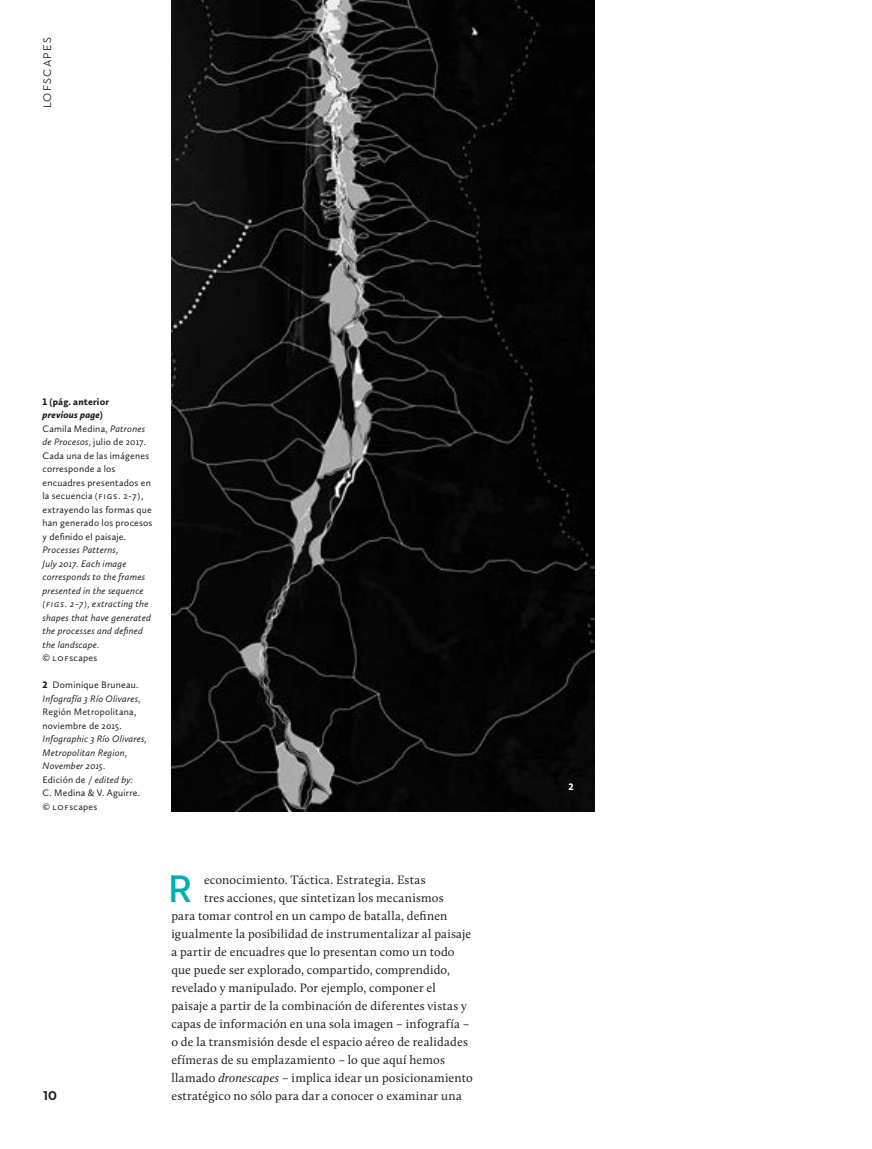
<style>
.page{position:relative;width:872px;height:1149px;background:#fff}
.page>*{position:absolute;margin:0;border:0;box-sizing:border-box;transform-origin:0 0}
.Texto_capitular{font:600 39px "Neutraface 2 Text";color:#00aeb3}
.t1{font:700 13.05px "Neutraface 2 Text";color:#231f20}
.Texto_capitular-2{font:12.6px "Calluna";letter-spacing:.01em;color:#231f20}
.t2{font:11.25px "Neutraface 2 Text";color:#231f20}
.Figuras{font:italic 9.75px/13.5px "Calluna Sans";letter-spacing:.02em;color:#231f20}
.Figuras-2{font:9.75px/13.5px "Calluna Sans";letter-spacing:.02em;color:#231f20}
.Figuras-3{font:900 9.75px/13.5px "Calluna Sans";letter-spacing:.02em;color:#231f20}
.Figuras_Nested{font:900 9.75px "Calluna Sans";color:#fff}
.s1{font-style:italic}
.s2{font-style:normal}
.s3{font-weight:900;font-style:normal}
</style>
<div class="page">
<img style="left:171px;top:0;width:424px;height:811px">
<p class="t2" style="left:40px;top:108px;width:72px;rotate:-90deg">lofscapes</p>
<p class="Figuras-3" style="left:43px;top:394px;width:68px">1 (pág. anterior <span class="s1">previous page</span>)</p>
<p class="Figuras" style="left:43px;top:421px;width:111px"><span class="s2">Camila Medina,</span> Patrones de Procesos<span class="s2">, julio de 2017.<br>Cada una de las imágenes corresponde a los encuadres presentados en la secuencia (FI GS . 2-7), extrayendo las formas que han generado los procesos y definido el paisaje.<br></span>Processes Patterns,<br>July 2017. Each image corresponds to the frames presented in the sequence (FIGS . 2-7), extracting the shapes that have generated the processes and defined the landscape.</p>
<p class="Figuras-2" style="left:43px;top:651px;width:56px">© L of scapes</p>
<p class="Figuras" style="left:43px;top:678px;width:106px"><span class="s3">2</span> <span class="s2">Dominique Bruneau.<br></span>Infografía 3 Río Olivares<span class="s2">,<br>Región Metropolitana, noviembre de 2015.<br></span>Infographic 3 Río Olivares,<br>Metropolitan Region,<br>November 2015.</p>
<p class="Figuras-2" style="left:43px;top:772px;width:99px">Edición de / <span class="s1">edited by:<br></span>C. Medina &amp; V. Aguirre.</p>
<p class="Figuras-2" style="left:43px;top:799px;width:56px">© L of scapes</p>
<p class="t1" style="left:43px;top:1086px;width:15px">10</p>
<p class="Texto_capitular" style="left:168px;top:863px;width:26px">R</p>
<p class="Texto_capitular-2" style="left:204px;top:871px;width:223px">econocimiento. Táctica. Estrategia. Estas</p>
<p class="Texto_capitular-2" style="left:204px;top:889px;width:241px">tres acciones, que sintetizan los mecanismos</p>
<p class="Texto_capitular-2" style="left:171px;top:907px;width:277px">para tomar control en un campo de batalla, definen</p>
<p class="Texto_capitular-2" style="left:171px;top:925px;width:301px">igualmente la posibilidad de instrumentalizar al paisaje</p>
<p class="Texto_capitular-2" style="left:171px;top:943px;width:285px">a partir de encuadres que lo presentan como un todo</p>
<p class="Texto_capitular-2" style="left:171px;top:961px;width:280px">que puede ser explorado, compartido, comprendido,</p>
<p class="Texto_capitular-2" style="left:171px;top:979px;width:266px">revelado y manipulado. Por ejemplo, componer el</p>
<p class="Texto_capitular-2" style="left:171px;top:997px;width:297px">paisaje a partir de la combinación de diferentes vistas y</p>
<p class="Texto_capitular-2" style="left:171px;top:1015px;width:300px">capas de información en una sola imagen – infografía –</p>
<p class="Texto_capitular-2" style="left:171px;top:1033px;width:298px">o de la transmisión desde el espacio aéreo de realidades</p>
<p class="Texto_capitular-2" style="left:171px;top:1051px;width:275px">efímeras de su emplazamiento – lo que aquí hemos</p>
<p class="Texto_capitular-2" style="left:171px;top:1069px;width:303px">llamado <span class="s1">dronescapes</span> – implica idear un posicionamiento</p>
<p class="Texto_capitular-2" style="left:171px;top:1087px;width:292px">estratégico no sólo para dar a conocer o examinar una</p>
<p class="Figuras_Nested" style="left:568px;top:780px;width:7px">2</p>
</div>
